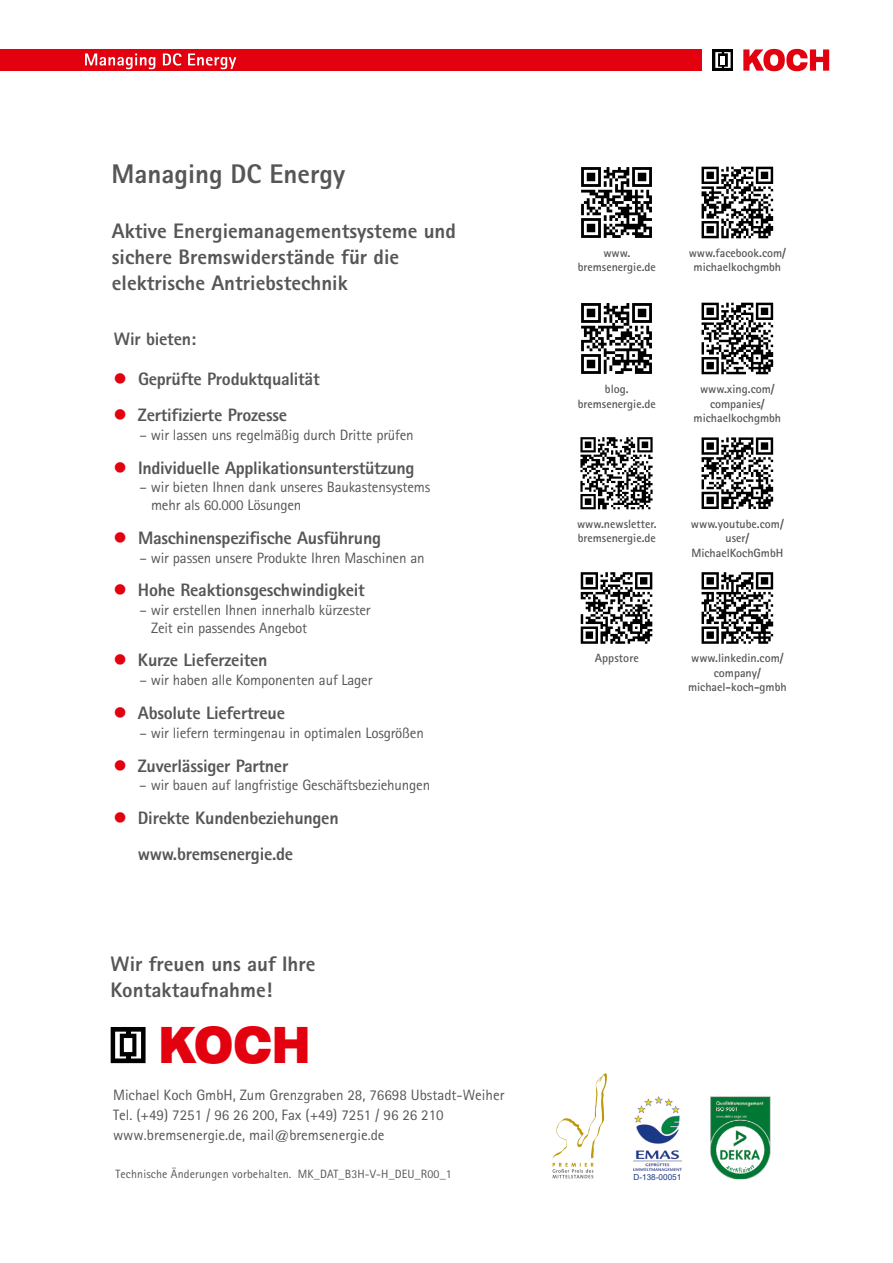
<style>
.page{position:relative;width:893px;height:1263px;background:#fff}
.page>*{position:absolute;margin:0;border:0;box-sizing:border-box;transform-origin:0 0}
.t1{font:900 expanded 49.95px "Swiss 721 BT";color:#e3000f;scale:.75 1}
.t2{font:800 27px "Rotis Sans Serif";color:#565656}
.t3{font:800 21px/26.2px "Rotis Sans Serif";color:#565656}
.t4{font:800 18px/35.8px "Rotis Sans Serif";letter-spacing:-.015em;color:#565656}
.t5{font:18px "Wingdings";color:#e3000f}
.t6{font:15px/17.5px "Rotis Sans Serif";letter-spacing:-.015em;color:#565656}
.t7{font:700 12px/14.4px "Rotis Sans Serif";color:#565656;text-align:center}
.t8{font:12px "Rotis Sans Serif";letter-spacing:.01em;color:#565656}
.t9{font:8.25px "Arial";color:#193887}
</style>
<div class="page">
<svg style="left:743px;top:49px;width:86px;height:22px"></svg>
<div style="left:713px;top:49px;width:20px;height:22px;background:#000"></div>
<svg style="left:715px;top:52px;width:16px;height:16px"></svg>
<div style="left:0;top:49px;width:701px;height:22px;background:#e3000f"></div>
<svg style="left:85px;top:53px;width:151px;height:16px"></svg>
<svg style="left:111px;top:1027px;width:35px;height:36px"></svg>
<img style="left:634px;top:1096px;width:47px;height:74px">
<svg style="left:552px;top:1073px;width:55px;height:105px"></svg>
<img style="left:711px;top:1096px;width:59px;height:84px">
<svg style="left:701px;top:572px;width:72px;height:72px"></svg>
<svg style="left:581px;top:572px;width:71px;height:72px"></svg>
<svg style="left:701px;top:437px;width:72px;height:72px"></svg>
<svg style="left:580px;top:437px;width:73px;height:72px"></svg>
<svg style="left:701px;top:303px;width:72px;height:71px"></svg>
<svg style="left:701px;top:167px;width:72px;height:71px"></svg>
<svg style="left:581px;top:167px;width:71px;height:71px"></svg>
<svg style="left:581px;top:303px;width:71px;height:71px"></svg>
<h2 class="t2" style="left:112px;top:157px;width:235px">Managing DC Energy</h2>
<h3 class="t3" style="left:112px;top:217px;width:346px">Aktive Energiemanagementsysteme und sichere Bremswiderstände für die elektrische Antriebstechnik</h3>
<h2 class="t2" style="left:284px;top:157px;width:28px">ne</h2>
<h3 class="t3" style="left:228px;top:217px;width:11px">e</h3>
<p class="t4" style="left:114px;top:320px;width:84px">Wir bieten:</p>
<p class="t4" style="left:138px;top:361px;width:183px">Geprüfte Produktqualität<br>Zertifizierte Prozesse</p>
<p class="t6" style="left:139px;top:426px;width:276px">– wir lassen uns regelmäßig durch Dritte prüfen</p>
<p class="t4" style="left:138px;top:449px;width:278px">Individuelle Applikationsunterstützung</p>
<p class="t6" style="left:151px;top:478px;width:281px;text-indent:-12px">– wir bieten Ihnen dank unseres Baukastensystems mehr als 60.000 Lösungen</p>
<p class="t4" style="left:138px;top:519px;width:245px">Maschinenspezifische Ausführung</p>
<p class="t6" style="left:139px;top:548px;width:287px">– wir passen unsere Produkte Ihren Maschinen an</p>
<p class="t4" style="left:138px;top:572px;width:228px">Hohe Reaktionsgeschwindigkeit</p>
<p class="t6" style="left:151px;top:601px;width:221px;text-indent:-12px">– wir erstellen Ihnen innerhalb kürzester<br>Zeit ein passendes Angebot</p>
<p class="t4" style="left:138px;top:642px;width:131px">Kurze Lieferzeiten</p>
<p class="t6" style="left:139px;top:671px;width:235px">– wir haben alle Komponenten auf Lager</p>
<p class="t4" style="left:138px;top:695px;width:149px">Absolute Liefertreue</p>
<p class="t6" style="left:139px;top:724px;width:286px">– wir liefern termingenau in optimalen Losgrößen</p>
<p class="t4" style="left:138px;top:747px;width:152px">Zuverlässiger Partner</p>
<p class="t6" style="left:139px;top:776px;width:292px">– wir bauen auf langfristige Geschäftsbeziehungen</p>
<p class="t4" style="left:138px;top:800px;width:202px">Direkte Kundenbeziehungen www.bremsenergie.de</p>
<p class="t4" style="left:193px;top:361px;width:10px">e</p>
<p class="t5" style="left:114px;top:457px;width:15px">●</p>
<p class="t5" style="left:114px;top:527px;width:15px">●</p>
<p class="t4" style="left:189px;top:519px;width:19px">ne</p>
<p class="t5" style="left:114px;top:580px;width:15px">●</p>
<p class="t5" style="left:114px;top:650px;width:15px">●</p>
<p class="t5" style="left:114px;top:703px;width:15px">●</p>
<p class="t5" style="left:114px;top:755px;width:15px">●</p>
<p class="t5" style="left:114px;top:808px;width:15px">●</p>
<p class="t7" style="left:578px;top:245px;width:80px">www. bremsenergie.de</p>
<p class="t7" style="left:649px;top:259px;width:7px">e</p>
<p class="t7" style="left:689px;top:245px;width:99px">www.facebook.com/ michaelkochgmbh</p>
<p class="t7" style="left:781px;top:246px;width:5px">/</p>
<p class="t7" style="left:578px;top:382px;width:80px">blog. bremsenergie.de</p>
<p class="t7" style="left:579px;top:395px;width:77px">bremsenergie.de</p>
<p class="t7" style="left:694px;top:382px;width:89px">www.xing.com/ companies/ michaelkochgmbh</p>
<p class="t7" style="left:695px;top:395px;width:87px;line-height:13.2px">companies/ michaelkochgmbh</p>
<p class="t7" style="left:577px;top:516px;width:81px;text-align:left">www.newsletter. bremsenergie.de</p>
<p class="t7" style="left:649px;top:529px;width:7px">e</p>
<p class="t7" style="left:691px;top:516px;width:94px">www.youtube.com/ user/<br>MichaelKochGmbH</p>
<p class="t7" style="left:693px;top:543px;width:91px">MichaelKochGmbH</p>
<p class="t7" style="left:595px;top:651px;width:46px">Appstore</p>
<p class="t7" style="left:688px;top:651px;width:100px">www.linkedin.com/ company/ michael-koch-gmbh</p>
<p class="t7" style="left:693px;top:651px;width:10px">w</p>
<p class="t7" style="left:689px;top:677px;width:97px">michael-koch-gmbh</p>
<h3 class="t3" style="left:111px;top:950px;width:206px">Wir freuen uns auf Ihre<br>Kontaktaufnahme!</h3>
<h1 class="t1" style="left:159px;top:1015px;width:204px">KOCH</h1>
<p class="t6" style="left:113px;top:1085px;width:393px;line-height:20.1px">Michael Koch GmbH, Zum Grenzgraben 28, 76698 Ubstadt-Weiher<br>Tel. (+49) 7251 / 96 26 200, Fax (+49) 7251 / 96 26 210 www.bremsenergie.de, mail@bremsenergie.de</p>
<p class="t8" style="left:116px;top:1167px;width:338px">Technische Änderungen vorbehalten. MK_DAT_B3H-V-H_DEU_R00_1</p>
<p class="t9" style="left:633px;top:1171px;width:49px">D-138-00051</p>
</div>
